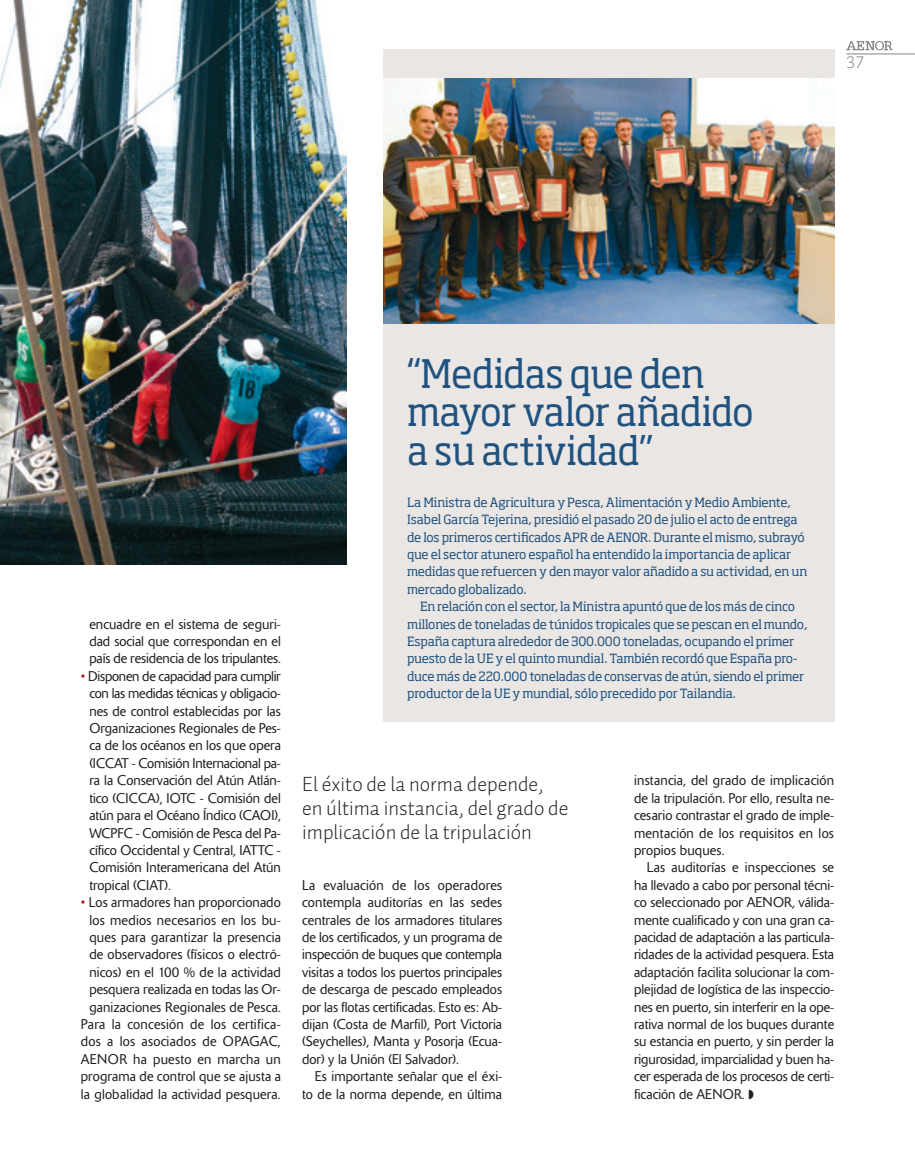
<style>
.page{position:relative;width:915px;height:1170px;background:#fff}
.page>*{position:absolute;margin:0;border:0;box-sizing:border-box;transform-origin:0 0}
.TITULO_EXPERIENCIAS{font:38.85px/38.8px "Soho Std";letter-spacing:-.03em;color:#20527f;scale:.96 1}
._05_SUMARIO_TEMAS{font:21px/24px "Auto 1 Light LF";color:#231f20}
.t1{font:300 16.5px "Caecilia LT Std";color:#808285}
._04_TEXTO_CORRIDO{font:300 13.95px/17.4px "Delta";letter-spacing:.005em;color:#231f20;text-align:justify}
.TEXTO_EXPERIENCIAS{font:12.6px/17.4px "Soho Std";letter-spacing:-.02em;color:#20527f}
.s1{color:#ae2226}
</style>
<div class="page">
<hr style="left:846px;top:54px;width:68px;height:1px;background:#808285">
<svg style="left:846px;top:41px;width:46px;height:10px"></svg>
<img style="left:0;top:0;width:346px;height:564px">
<div style="left:383px;top:50px;width:450px;height:672px;background:#eae6e4"></div>
<img style="left:383px;top:79px;width:450px;height:244px">
<p class="t1" style="left:846px;top:53px;width:20px">37</p>
<p class="_04_TEXTO_CORRIDO" style="left:89px;top:615px;width:193px">encuadre en el sistema de seguri&shy;dad social que correspondan en el país de residencia de los tripulantes.</p>
<p class="_04_TEXTO_CORRIDO" style="left:89px;top:667px;width:193px;text-indent:-9px"><span class="s1">•</span> Disponen de capacidad para cumplir con las medidas técnicas y obligacio&shy;nes de control establecidas por las Organizaciones Regionales de Pes&shy;ca de los océanos en los que opera (ICCAT - Comisión Internacional pa&shy;ra la Conservación del Atún Atlán&shy;tico (CICCA), IOTC - Comisión del atún para el Océano Índico (CAOI), WCPFC - Comisión de Pesca del Pa&shy;cífico Occidental y Central, IATTC - Comisión Interamericana del Atún tropical (CIAT).</p>
<p class="_04_TEXTO_CORRIDO" style="left:89px;top:893px;width:193px;text-indent:-9px"><span class="s1">•</span> Los armadores han proporcionado los medios necesarios en los bu&shy;ques para garantizar la presencia de observadores (físicos o electró&shy;nicos) en el 100 % de la actividad pesquera realizada en todas las Or&shy;ganizaciones Regionales de Pesca.</p>
<p class="_04_TEXTO_CORRIDO" style="left:81px;top:1015px;width:201px">Para la concesión de los certifica&shy;dos a los asociados de OPAGAC, AENOR ha puesto en marcha un programa de control que se ajusta a la globalidad la actividad pesquera.</p>
<p class="TITULO_EXPERIENCIAS" style="left:407px;top:353px;width:362px">“Medidas que den mayor valor añadido a su actividad”</p>
<p class="TEXTO_EXPERIENCIAS" style="left:407px;top:493px;width:401px">La Ministra de Agricultura y Pesca, Alimentación y Medio Ambiente, Isabel García Tejerina, presidió el pasado 20 de julio el acto de entrega de los primeros certificados APR de AENOR. Durante el mismo, subrayó que el sector atunero español ha entendido la importancia de aplicar medidas que refuercen y den mayor valor añadido a su actividad, en un mercado globalizado.</p>
<p class="TEXTO_EXPERIENCIAS" style="left:407px;top:597px;width:401px;text-indent:13px">En relación con el sector, la Ministra apuntó que de los más de cinco millones de toneladas de túnidos tropicales que se pescan en el mundo, España captura alrededor de 300.000 toneladas, ocupando el primer puesto de la UE y el quinto mundial. También recordó que España pro&shy;duce más de 220.000 toneladas de conservas de atún, siendo el primer productor de la UE y mundial, sólo precedido por Tailandia.</p>
<p class="_05_SUMARIO_TEMAS" style="left:302px;top:771px;width:267px">El éxito de la norma depende, en última instancia, del grado de implicación de la tripulación</p>
<p class="_04_TEXTO_CORRIDO" style="left:302px;top:876px;width:202px">La evaluación de los operadores contempla auditorías en las sedes centrales de los armadores titulares de los certificados, y un programa de inspección de buques que contempla visitas a todos los puertos principales de descarga de pescado empleados por las flotas certificadas. Esto es: Ab&shy;dijan (Costa de Marfil), Port Victoria (Seychelles), Manta y Posorja (Ecua&shy;dor) y la Unión (El Salvador).</p>
<p class="_04_TEXTO_CORRIDO" style="left:302px;top:1067px;width:201px;text-align:right">Es importante señalar que el éxi&shy;to de la norma depende, en última</p>
<p class="_04_TEXTO_CORRIDO" style="left:634px;top:771px;width:201px">instancia, del grado de implicación de la tripulación. Por ello, resulta ne&shy;cesario contrastar el grado de imple&shy;mentación de los requisitos en los propios buques.</p>
<p class="_04_TEXTO_CORRIDO" style="left:634px;top:858px;width:201px;text-indent:13px">Las auditorías e inspecciones se ha llevado a cabo por personal técni&shy;co seleccionado por AENOR, válida&shy;mente cualificado y con una gran ca&shy;pacidad de adaptación a las particula&shy;ridades de la actividad pesquera. Esta adaptación facilita solucionar la com&shy;plejidad de logística de las inspeccio&shy;nes en puerto, sin interferir en la ope&shy;rativa normal de los buques durante su estancia en puerto, y sin perder la rigurosidad, imparcialidad y buen ha&shy;cer esperada de los procesos de certi&shy;ficación de AENOR. ◗</p>
</div>
